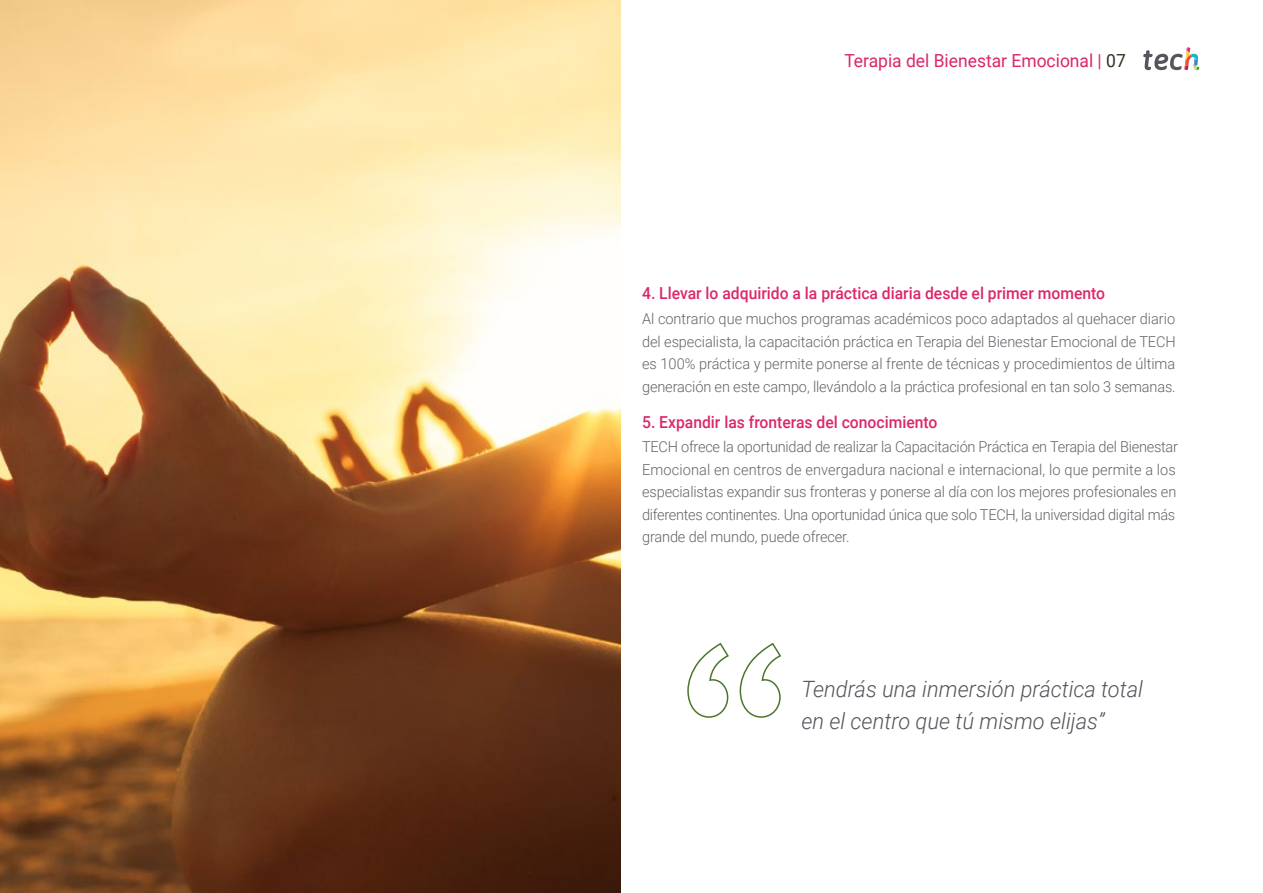
<style>
.page{position:relative;width:1263px;height:893px;background:#fff}
.page>*{position:absolute;margin:0;border:0;box-sizing:border-box;transform-origin:0 0}
.t1{font:italic 300 22.5px/31.5px "Roboto";color:#52555b}
.t2{font:18px "Roboto";color:#dc266b}
.t3{font:500 16.5px "Roboto";color:#dc266b;scale:.95 1}
.t4{font:300 15px/22.5px "Roboto";letter-spacing:-.01em;color:#61646a;text-align:justify}
.s1{color:#312e20}
</style>
<div class="page">
<svg style="left:1143px;top:47px;width:56px;height:24px"></svg>
<img style="left:0;top:0;width:621px;height:893px">
<svg style="left:687px;top:643px;width:94px;height:75px"></svg>
<p class="t2" style="left:844px;top:48px;width:283px">Terapia del Bienestar Emocional | <span class="s1">07</span></p>
<p class="t3" style="left:642px;top:282px;width:489px">4. Llevar lo adquirido a la práctica diaria desde el primer momento</p>
<p class="t4" style="left:642px;top:307px;width:535px">Al contrario que muchos programas académicos poco adaptados al quehacer diario del especialista, la capacitación práctica en Terapia del Bienestar Emocional de TECH es 100% práctica y permite ponerse al frente de técnicas y procedimientos de última generación en este campo, llevándolo a la práctica profesional en tan solo 3 semanas.</p>
<p class="t3" style="left:642px;top:410px;width:312px">5. Expandir las fronteras del conocimiento</p>
<p class="t4" style="left:642px;top:435px;width:537px;text-align:left">TECH ofrece la oportunidad de realizar la Capacitación Práctica en Terapia del Bienestar Emocional en centros de envergadura nacional e internacional, lo que permite a los especialistas expandir sus fronteras y ponerse al día con los mejores profesionales en diferentes continentes. Una oportunidad única que solo TECH, la universidad digital más grande del mundo, puede ofrecer.</p>
<h1 class="t1" style="left:801px;top:673px;width:343px">Tendrás una inmersión práctica total en el centro que tú mismo elijas”</h1>
</div>
